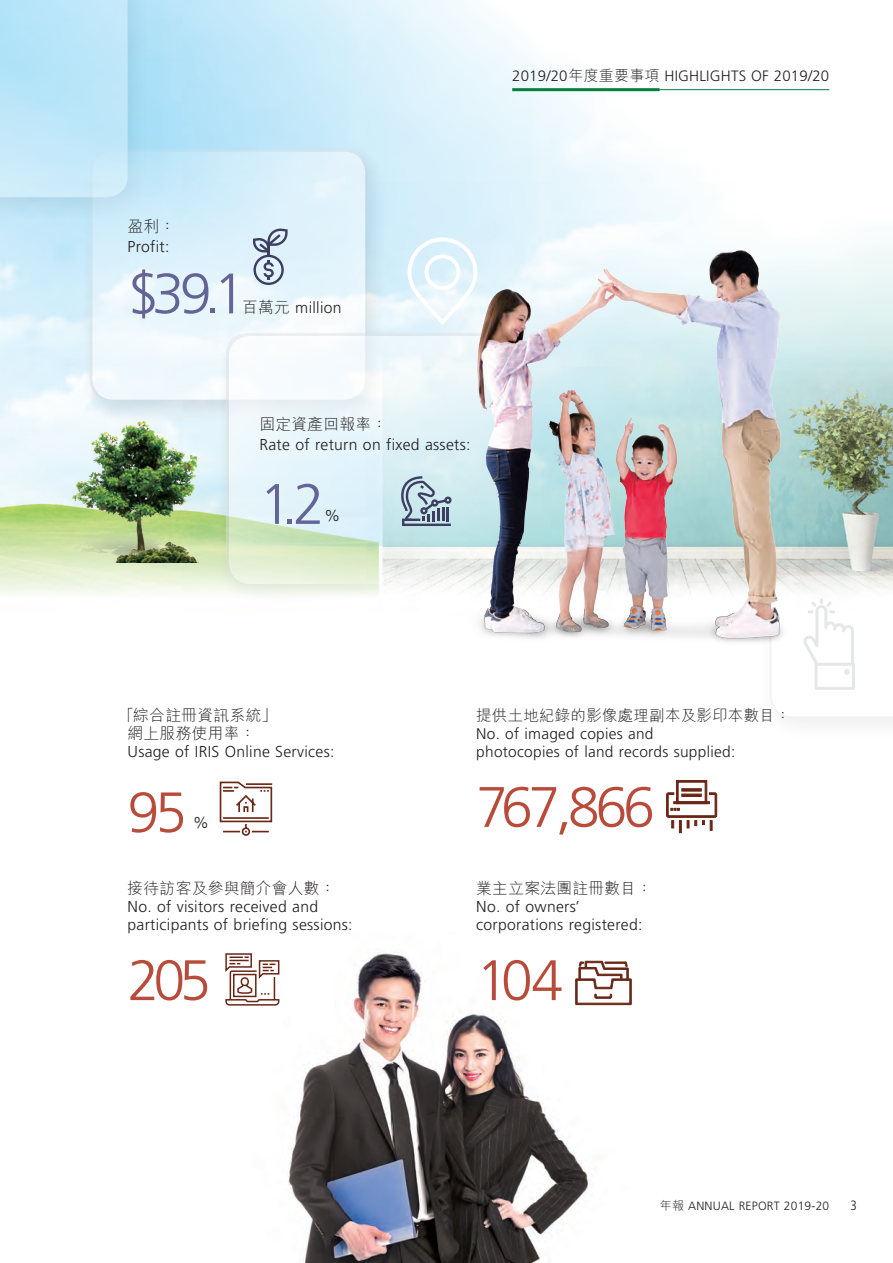
<style>
.page{position:relative;width:893px;height:1263px;background:#fff}
.page>*{position:absolute;margin:0;border:0;box-sizing:border-box;transform-origin:0 0}
.t1{font:300 57px "Frutiger LT Std";letter-spacing:-.07em;color:#b84b39}
.t2{font:300 57px "Frutiger LT Std";color:#646497}
.t3{font:300 15.75px/18px "Frutiger LT Std";letter-spacing:.02em;color:#231f20}
.t4{font:300 15.45px/18px "Frutiger LT Std";letter-spacing:.02em;color:#231f20}
.t5{font:300 15px "Frutiger LT Std";letter-spacing:.015em;color:#231f20}
.t6{font:300 condensed 13.5px "Frutiger LT Std";color:#231f20}
.t7{font:300 12px "Frutiger LT Std";letter-spacing:.02em;color:#231f20}
.s1{font-family:"M Hei HK"}
</style>
<div class="page">
<img style="left:0;top:0;width:830px;height:817px">
<div style="left:0;top:0;width:151px;height:225px;background:#231f20;opacity:.25"></div>
<svg style="left:0;top:0;width:128px;height:197px;background:#bde6f8"></svg>
<div style="left:78px;top:141px;width:310px;height:286px;background:#231f20;opacity:.25"></div>
<svg style="left:92px;top:152px;width:273px;height:248px"></svg>
<div style="left:214px;top:325px;width:311px;height:286px;background:#231f20;opacity:.25"></div>
<svg style="left:229px;top:336px;width:273px;height:248px"></svg>
<div style="left:757px;top:565px;width:136px;height:179px;background:#fff"></div>
<svg style="left:771px;top:652px;width:84px;height:64px"></svg>
<img style="left:355px;top:174px;width:538px;height:478px">
<img style="left:49px;top:417px;width:157px;height:149px">
<img style="left:111px;top:537px;width:87px;height:25px">
<img style="left:288px;top:952px;width:343px;height:311px">
<hr style="left:512px;top:88px;width:148px;height:3px;background:#007e3d">
<hr style="left:660px;top:89px;width:169px;height:1px;background:#007e3d">
<svg style="left:401px;top:476px;width:51px;height:50px;background:#9db0bf"></svg>
<svg style="left:253px;top:228px;width:35px;height:57px;background:#aebccd"></svg>
<svg style="left:666px;top:780px;width:51px;height:53px"></svg>
<div style="left:682px;top:788px;width:19px;height:3px;background:#6a2615;border:1px solid #6a2615"></div>
<hr style="left:682px;top:794px;width:19px;height:3px;background:#6a2615">
<svg style="left:575px;top:961px;width:57px;height:44px"></svg>
<svg style="left:225px;top:953px;width:55px;height:53px"></svg>
<svg style="left:219px;top:781px;width:55px;height:55px"></svg>
<p class="t5" style="left:512px;top:68px;width:319px">2019/20<span class="s1">年度重要事項</span> HIGHLIGHTS OF 2019/20</p>
<p class="t3" style="left:128px;top:217px;width:49px;line-height:19.5px"><span class="s1">盈利：<br></span>Profit:</p>
<p class="t2" style="left:128px;top:261px;width:119px">$39.1</p>
<p class="t3" style="left:242px;top:299px;width:101px"><span class="s1">百萬元</span> million</p>
<p class="t3" style="left:259px;top:415px;width:213px;line-height:19.5px"><span class="s1">固定資產回報率：<br></span>Rate of return on fixed assets:</p>
<p class="t2" style="left:259px;top:472px;width:67px">1.2</p>
<p class="t3" style="left:324px;top:507px;width:17px">%</p>
<p class="t3" style="left:128px;top:707px;width:208px;text-indent:-9px"><span class="s1">「綜合註冊資訊系統」<br>網上服務使用率：<br></span>Usage of IRIS Online Services:</p>
<p class="t1" style="left:128px;top:780px;width:61px">95</p>
<p class="t3" style="left:193px;top:813px;width:17px">%</p>
<p class="t4" style="left:476px;top:707px;width:316px"><span class="s1">提供土地紀錄的影像處理副本及影印本數目：<br></span>No. of imaged copies and<br>photocopies of land records supplied:</p>
<p class="t1" style="left:476px;top:775px;width:180px">767,866</p>
<p class="t3" style="left:128px;top:880px;width:227px"><span class="s1">接待訪客及參與簡介會人數：<br></span>No. of visitors received and participants of briefing sessions:</p>
<p class="t1" style="left:128px;top:948px;width:85px">205</p>
<p class="t3" style="left:476px;top:880px;width:178px"><span class="s1">業主立案法團註冊數目：<br></span>No. of owners’ corporations registered:</p>
<p class="t1" style="left:476px;top:948px;width:88px">104</p>
<p class="t7" style="left:660px;top:1199px;width:171px"><span class="s1">年報</span> ANNUAL REPORT 2019-20</p>
<p class="t6" style="left:850px;top:1198px;width:8px">3</p>
</div>
